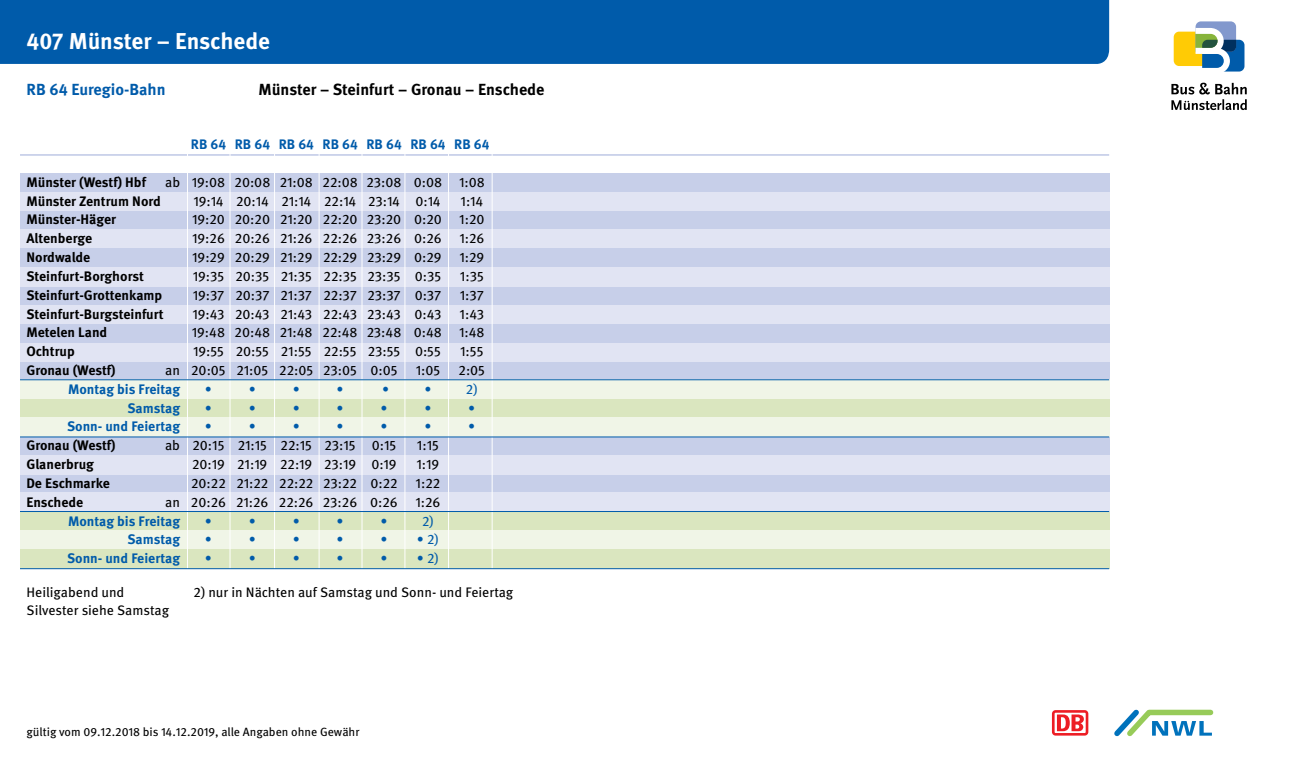
<style>
.page{position:relative;width:1308px;height:766px;background:#fff}
.page>*{position:absolute;margin:0;border:0;box-sizing:border-box;transform-origin:0 0}
.t1{font:700 22.95px "Meta Pro";color:#fff}
.t2{font:700 15.97px "Meta Pro";color:#000}
.t3{font:700 15.97px "Meta Pro";color:#005baa}
.t4{font:13.72px/18.4px "Meta Pro";color:#000}
.t5{font:700 13.72px "Meta Pro";color:#000}
.t6{font:700 13.72px "Meta Pro";color:#005baa}
.t7{font:13.72px "Meta Pro";color:#005baa}
.t8{font:13.72px "Meta Pro";letter-spacing:-.02em;color:#000}
.t9{font:13.72px "Meta Pro";letter-spacing:-.03em;color:#000}
.t10{font:11.92px "Meta Pro";color:#000}
</style>
<div class="page">
<div style="left:0;top:0;width:1109px;height:64px;background:#005baa"></div>
<svg style="left:1114px;top:709px;width:99px;height:27px"></svg>
<div style="left:20px;top:173px;width:1089px;height:391px;background:#c7cfe9"></div>
<div style="left:20px;top:192px;width:1089px;height:19px;background:#e1e4f3"></div>
<hr style="left:20px;top:154px;width:1089px;height:2px;background:#c7cfe9">
<div style="left:20px;top:229px;width:1089px;height:19px;background:#e1e4f3"></div>
<div style="left:20px;top:267px;width:1089px;height:19px;background:#e1e4f3"></div>
<div style="left:20px;top:305px;width:1089px;height:18px;background:#e1e4f3"></div>
<div style="left:20px;top:343px;width:1089px;height:18px;background:#e1e4f3"></div>
<div style="left:20px;top:455px;width:1089px;height:19px;background:#e1e4f3"></div>
<div style="left:20px;top:492px;width:1089px;height:19px;background:#e1e4f3"></div>
<div style="left:20px;top:511px;width:1089px;height:57px;background:#dae6bf"></div>
<div style="left:20px;top:531px;width:1089px;height:18px;background:#f0f5e7"></div>
<div style="left:20px;top:380px;width:1089px;height:57px;background:#f0f5e7"></div>
<div style="left:20px;top:399px;width:1089px;height:18px;background:#dae6bf"></div>
<hr style="left:230px;top:136px;width:1px;height:435px;background:#fff">
<hr style="left:274px;top:136px;width:1px;height:435px;background:#fff">
<hr style="left:319px;top:136px;width:1px;height:435px;background:#fff">
<hr style="left:361px;top:136px;width:1px;height:435px;background:#fff">
<hr style="left:404px;top:136px;width:1px;height:435px;background:#fff">
<hr style="left:448px;top:136px;width:1px;height:435px;background:#fff">
<hr style="left:492px;top:136px;width:1px;height:435px;background:#fff">
<hr style="left:187px;top:136px;width:1px;height:435px;background:#fff">
<hr style="left:20px;top:379px;width:1089px;height:1px;background:#005baa">
<hr style="left:20px;top:436px;width:1089px;height:1px;background:#005baa">
<hr style="left:20px;top:511px;width:1089px;height:1px;background:#005baa">
<hr style="left:20px;top:568px;width:1089px;height:1px;background:#005baa">
<svg style="left:1052px;top:710px;width:36px;height:25px"></svg>
<div style="left:1054px;top:712px;width:31px;height:20px;background:#fff"></div>
<svg style="left:1057px;top:714px;width:26px;height:17px"></svg>
<svg style="left:1171px;top:21px;width:76px;height:90px"></svg>
<h1 class="t1" style="left:27px;top:26px;width:245px">407 Münster – Enschede</h1>
<p class="t3" style="left:27px;top:79px;width:141px">RB 64 Euregio-Bahn</p>
<p class="t2" style="left:258px;top:79px;width:287px">Münster – Steinfurt – Gronau – Enschede</p>
<p class="t6" style="left:191px;top:136px;width:300px">RB 64 RB 64 RB 64 RB 64 RB 64 RB 64 RB 64</p>
<p class="t5" style="left:27px;top:173px;width:121px">Münster (Westf) Hbf</p>
<p class="t4" style="left:165px;top:173px;width:321px">ab 19:08 20:08 21:08 22:08 23:08 0:08 1:08</p>
<p class="t5" style="left:27px;top:192px;width:136px">Münster Zentrum Nord</p>
<p class="t8" style="left:193px;top:192px;width:249px">19:14 20:14 21:14 22:14 23:14 0:14</p>
<p class="t4" style="left:460px;top:192px;width:24px">1:14</p>
<p class="t5" style="left:26px;top:211px;width:91px">Münster-Häger</p>
<p class="t4" style="left:192px;top:211px;width:251px">19:20 20:20 21:20 22:20 23:20 0:20</p>
<p class="t4" style="left:459px;top:211px;width:27px">1:20</p>
<p class="t5" style="left:26px;top:230px;width:67px">Altenberge</p>
<p class="t4" style="left:192px;top:229px;width:251px">19:26 20:26 21:26 22:26 23:26 0:26</p>
<p class="t4" style="left:459px;top:229px;width:27px">1:26</p>
<p class="t5" style="left:26px;top:248px;width:65px">Nordwalde</p>
<p class="t4" style="left:192px;top:248px;width:251px">19:29 20:29 21:29 22:29 23:29 0:29</p>
<p class="t4" style="left:459px;top:248px;width:26px">1:29</p>
<p class="t5" style="left:26px;top:267px;width:119px">Steinfurt-Borghorst</p>
<p class="t4" style="left:193px;top:267px;width:250px">19:35 20:35 21:35 22:35 23:35 0:35</p>
<p class="t4" style="left:460px;top:267px;width:25px">1:35</p>
<p class="t5" style="left:26px;top:286px;width:137px">Steinfurt-Grottenkamp</p>
<p class="t4" style="left:193px;top:286px;width:250px">19:37 20:37 21:37 22:37 23:37 0:37</p>
<p class="t4" style="left:460px;top:286px;width:25px">1:37</p>
<p class="t5" style="left:26px;top:305px;width:139px">Steinfurt-Burgsteinfurt</p>
<p class="t9" style="left:192px;top:305px;width:250px">19:43 20:43 21:43 22:43 23:43 0:43</p>
<p class="t4" style="left:459px;top:305px;width:26px">1:43</p>
<p class="t5" style="left:26px;top:324px;width:82px">Metelen Land</p>
<p class="t4" style="left:192px;top:324px;width:294px">19:48 20:48 21:48 22:48 23:48 0:48 1:48</p>
<p class="t5" style="left:26px;top:342px;width:50px">Ochtrup</p>
<p class="t4" style="left:193px;top:342px;width:249px">19:55 20:55 21:55 22:55 23:55 0:55</p>
<p class="t4" style="left:460px;top:342px;width:25px">1:55</p>
<p class="t5" style="left:26px;top:361px;width:91px">Gronau (Westf)</p>
<p class="t4" style="left:165px;top:361px;width:234px">an 20:05 21:05 22:05 23:05 0:05</p>
<p class="t4" style="left:416px;top:361px;width:26px">1:05</p>
<p class="t4" style="left:458px;top:361px;width:28px">2:05</p>
<p class="t6" style="left:68px;top:380px;width:113px">Montag bis Freitag</p>
<p class="t7" style="left:205px;top:380px;width:9px">•</p>
<p class="t7" style="left:249px;top:380px;width:9px">•</p>
<p class="t7" style="left:293px;top:380px;width:9px">•</p>
<p class="t7" style="left:336px;top:380px;width:9px">•</p>
<p class="t7" style="left:382px;top:380px;width:9px">•</p>
<p class="t7" style="left:424px;top:380px;width:9px">•</p>
<p class="t7" style="left:466px;top:380px;width:13px">2)</p>
<p class="t6" style="left:127px;top:399px;width:54px">Samstag</p>
<p class="t7" style="left:205px;top:399px;width:9px">•</p>
<p class="t7" style="left:249px;top:399px;width:9px">•</p>
<p class="t7" style="left:293px;top:399px;width:9px">•</p>
<p class="t7" style="left:336px;top:399px;width:9px">•</p>
<p class="t7" style="left:380px;top:399px;width:9px">•</p>
<p class="t7" style="left:424px;top:399px;width:9px">•</p>
<p class="t7" style="left:468px;top:399px;width:9px">•</p>
<p class="t6" style="left:67px;top:418px;width:115px">Sonn- und Feiertag</p>
<p class="t7" style="left:205px;top:418px;width:9px">•</p>
<p class="t7" style="left:249px;top:418px;width:9px">•</p>
<p class="t7" style="left:293px;top:418px;width:9px">•</p>
<p class="t7" style="left:336px;top:418px;width:9px">•</p>
<p class="t7" style="left:380px;top:418px;width:9px">•</p>
<p class="t7" style="left:424px;top:418px;width:9px">•</p>
<p class="t7" style="left:468px;top:418px;width:9px">•</p>
<p class="t5" style="left:26px;top:436px;width:91px">Gronau (Westf)</p>
<p class="t4" style="left:165px;top:436px;width:233px">ab 20:15 21:15 22:15 23:15 0:15</p>
<p class="t4" style="left:417px;top:436px;width:23px">1:15</p>
<p class="t5" style="left:26px;top:455px;width:69px">Glanerbrug</p>
<p class="t4" style="left:192px;top:455px;width:206px">20:19 21:19 22:19 23:19 0:19</p>
<p class="t4" style="left:416px;top:455px;width:24px">1:19</p>
<p class="t5" style="left:26px;top:474px;width:85px">De Eschmarke</p>
<p class="t4" style="left:191px;top:474px;width:208px">20:22 21:22 22:22 23:22 0:22</p>
<p class="t4" style="left:415px;top:474px;width:26px">1:22</p>
<p class="t5" style="left:26px;top:493px;width:58px">Enschede</p>
<p class="t4" style="left:165px;top:493px;width:234px">an 20:26 21:26 22:26 23:26 0:26</p>
<p class="t4" style="left:415px;top:493px;width:27px">1:26</p>
<p class="t6" style="left:68px;top:512px;width:113px">Montag bis Freitag</p>
<p class="t7" style="left:205px;top:512px;width:9px">•</p>
<p class="t7" style="left:249px;top:512px;width:9px">•</p>
<p class="t7" style="left:293px;top:512px;width:9px">•</p>
<p class="t7" style="left:336px;top:512px;width:9px">•</p>
<p class="t7" style="left:380px;top:512px;width:9px">•</p>
<p class="t7" style="left:422px;top:512px;width:13px">2)</p>
<p class="t6" style="left:127px;top:530px;width:54px">Samstag</p>
<p class="t7" style="left:205px;top:530px;width:9px">•</p>
<p class="t7" style="left:249px;top:530px;width:9px">•</p>
<p class="t7" style="left:293px;top:530px;width:9px">•</p>
<p class="t7" style="left:336px;top:530px;width:9px">•</p>
<p class="t7" style="left:380px;top:530px;width:60px">• • 2)</p>
<p class="t6" style="left:67px;top:549px;width:115px">Sonn- und Feiertag</p>
<p class="t7" style="left:205px;top:549px;width:9px">•</p>
<p class="t7" style="left:249px;top:549px;width:9px">•</p>
<p class="t7" style="left:293px;top:549px;width:9px">•</p>
<p class="t7" style="left:336px;top:549px;width:9px">•</p>
<p class="t7" style="left:380px;top:549px;width:60px">• • 2)</p>
<p class="t4" style="left:27px;top:583px;width:144px">Heiligabend und<br>Silvester siehe Samstag</p>
<p class="t4" style="left:194px;top:583px;width:321px">2) nur in Nächten auf Samstag und Sonn- und Feiertag</p>
<p class="t10" style="left:27px;top:723px;width:334px">gültig vom 09.12.2018 bis 14.12.2019, alle Angaben ohne Gewähr</p>
</div>
